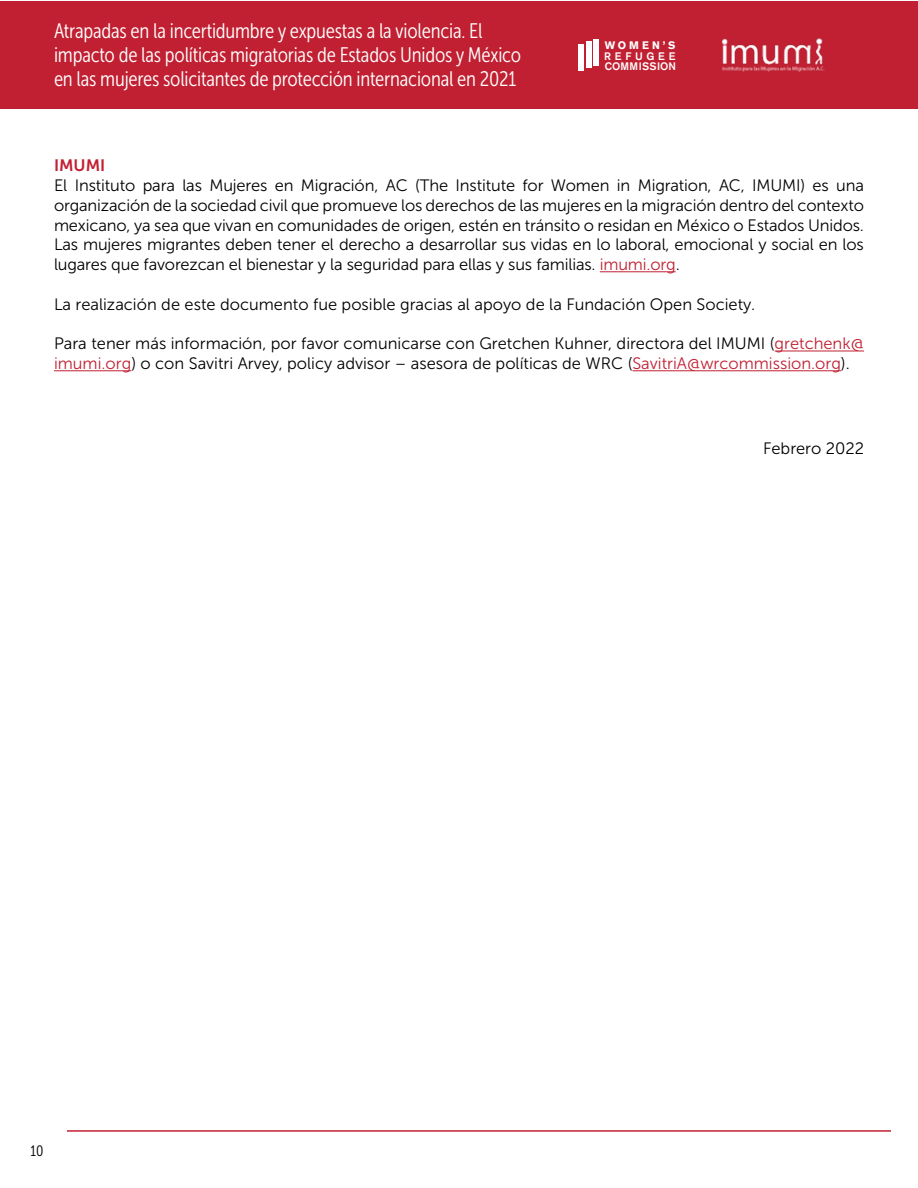
<style>
.page{position:relative;width:918px;height:1188px;background:#fff}
.page>*{position:absolute;margin:0;border:0;box-sizing:border-box;transform-origin:0 0}
.t1{font:21px/24px "Museo Sans Cond 300";letter-spacing:-.01em;color:#fff}
.Body{font:16.5px/19.8px "Museo Sans 300";color:#000;text-align:justify}
.Body-2{font:16.5px "Museo Sans 700";color:#c12032}
.t2{font:15px "Museo Sans Cond 300";color:#000}
.t3{font:500 10.8px "Akzidenz Grotesk BE";letter-spacing:.02em;color:#fff}
.t4{font:500 10.8px "Akzidenz Grotesk BE";letter-spacing:.36em;color:#fff}
.t5{font:700 10.8px "Akzidenz Grotesk BE";letter-spacing:.28em;color:#fff}
.s1{color:#c12032}
</style>
<div class="page">
<hr style="left:600px;top:272px;width:76px;height:1px;background:#c12032">
<hr style="left:775px;top:351px;width:89px;height:1px;background:#c12032">
<hr style="left:54px;top:371px;width:77px;height:1px;background:#c12032">
<hr style="left:632px;top:371px;width:209px;height:1px;background:#c12032">
<div style="left:0;top:1px;width:917px;height:107px;background:#c12032"></div>
<div style="left:586px;top:42px;width:5px;height:26px;background:#fff"></div>
<div style="left:578px;top:44px;width:6px;height:26px;background:#fff"></div>
<div style="left:593px;top:39px;width:6px;height:27px;background:#fff"></div>
<img style="left:722px;top:38px;width:103px;height:34px">
<hr style="left:67px;top:1130px;width:824px;height:2px;background:#c12032">
<p class="t1" style="left:54px;top:19px;width:469px">Atrapadas en la incertidumbre y expuestas a la violencia. El impacto de las políticas migratorias de Estados Unidos y México en las mujeres solicitantes de protección internacional en 2021</p>
<p class="t5" style="left:605px;top:39px;width:72px">WOMEN’S</p>
<p class="t4" style="left:604px;top:49px;width:73px">REFUGEE</p>
<p class="t3" style="left:605px;top:60px;width:73px">COMMISSION</p>
<p class="Body-2" style="left:54px;top:156px;width:53px">IMUMI</p>
<p class="Body" style="left:54px;top:175px;width:812px">El Instituto para las Mujeres en Migración, AC (The Institute for Women in Migration, AC, IMUMI) es una organización de la sociedad civil que promueve los derechos de las mujeres en la migración dentro del contexto mexicano, ya sea que vivan en comunidades de origen, estén en trá nsito o residan en México o Estados Unidos.<br>Las mujeres migrantes deben tener el derecho a desarrollar sus vidas en lo laboral, emocional y social en los lugares que favorezcan el bienestar y la seguridad para ellas y sus familias. <span class="s1">imumi.org</span>.</p>
<p class="Body" style="left:54px;top:294px;width:703px">La realización de este documento fue posible gracias al apoyo de la Fundación Open Society.</p>
<p class="Body" style="left:54px;top:334px;width:812px">Para tener más información, por favor comunicarse con Gretchen Kuhner, directora del IMUMI (<span class="s1">gretchenk@ imumi.org</span>) o con Savitri Arvey, policy advisor – asesora de políticas de WRC (<span class="s1">SavitriA@wrcommission.org</span>).</p>
<p class="Body" style="left:763px;top:439px;width:102px">Febrero 2022</p>
<p class="t2" style="left:30px;top:1143px;width:15px">10</p>
</div>
